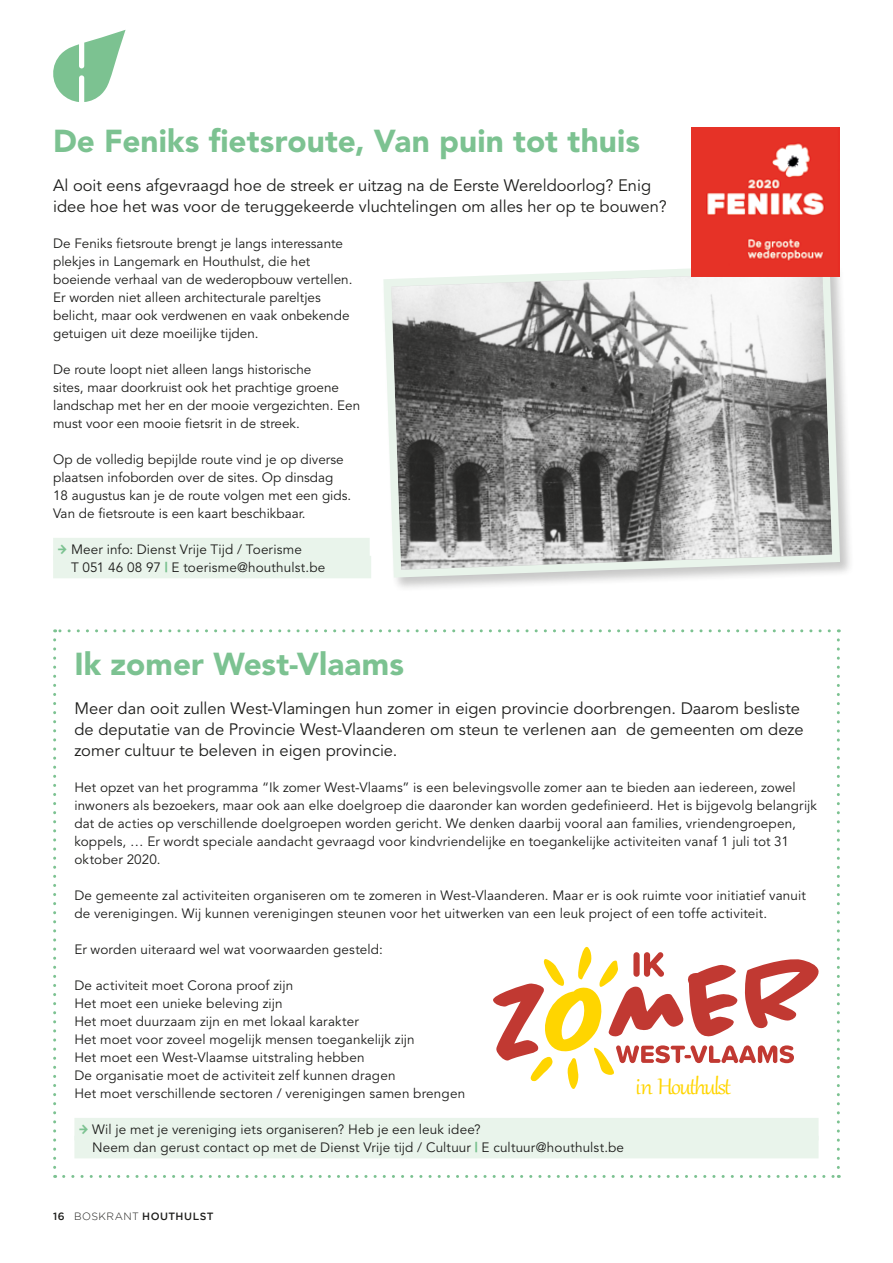
<style>
.page{position:relative;width:893px;height:1263px;background:#fff}
.page>*{position:absolute;margin:0;border:0;box-sizing:border-box;transform-origin:0 0}
.t1{font:900 31.5px "Avenir";letter-spacing:.005em;color:#7cc291}
.t2{font:27.6px "Gabriola";letter-spacing:-.06em;color:#ffd500}
.t3{font:16.5px/21px "Avenir";color:#1d1d1b}
.t4{font:13.5px/18px "Avenir";letter-spacing:.005em;color:#1d1d1b}
.t5{font:500 10.5px "Gotham";letter-spacing:.045em;color:#1d1d1b}
.s1{font-family:"Officina Display ITC Arrows";color:#7cc291}
.s2{font-weight:900;color:#7cc291}
.s3{font-weight:300}
</style>
<div class="page">
<svg style="left:53px;top:30px;width:73px;height:72px"></svg>
<div style="left:53px;top:538px;width:317px;height:22px;background:#e9f4eb"></div>
<div style="left:53px;top:556px;width:318px;height:22px;background:#e9f4eb"></div>
<div style="left:74px;top:1118px;width:745px;height:22px;background:#e9f4eb"></div>
<div style="left:74px;top:1136px;width:745px;height:22px;background:#e9f4eb"></div>
<div style="left:382px;top:262px;width:472px;height:330px;background:#1d1d1b;opacity:.25"></div>
<svg style="left:382px;top:262px;width:462px;height:319px"></svg>
<img style="left:691px;top:128px;width:149px;height:148px">
<svg style="left:493px;top:947px;width:326px;height:142px"></svg>
<svg style="left:53px;top:640px;width:3px;height:538px"></svg>
<svg style="left:64px;top:1175px;width:775px;height:3px"></svg>
<svg style="left:837px;top:629px;width:3px;height:538px"></svg>
<svg style="left:55px;top:629px;width:774px;height:3px"></svg>
<h1 class="t1" style="left:53px;top:121px;width:588px">De Feniks fietsroute, Van puin tot thuis</h1>
<p class="t3" style="left:53px;top:175px;width:615px">Al ooit eens afgevraagd hoe de streek er uitzag na de Eerste Wereldoorlog? Enig idee hoe het was voor de teruggekeerde vluchtelingen om alles her op te bouwen?</p>
<p class="t4" style="left:53px;top:234px;width:301px">De Feniks fietsroute brengt je langs interessante plekjes in Langemark en Houthulst, die het boeiende verhaal van de wederopbouw vertellen.<br>Er worden niet alleen architecturale pareltjes belicht, maar ook verdwenen en vaak onbekende getuigen uit deze moeilijke tijden.</p>
<p class="t4" style="left:53px;top:360px;width:309px">De route loopt niet alleen langs historische<br>sites, maar doorkruist ook het prachtige groene landschap met her en der mooie vergezichten. Een must voor een mooie fietsrit in de streek.</p>
<p class="t4" style="left:53px;top:450px;width:300px">Op de volledig bepijlde route vind je op diverse plaatsen infoborden over de sites. Op dinsdag 18 augustus kan je de route volgen met een gids.<br>Van de fietsroute is een kaart beschikbaar.</p>
<p class="t4" style="left:71px;top:540px;width:256px;text-indent:-14px"><span class="s1">A</span> Meer info: Dienst Vrije Tijd / Toerisme<br>T 051 46 08 97 <span class="s2">|</span> E toerisme@houthulst.be</p>
<h1 class="t1" style="left:74px;top:644px;width:331px">Ik zomer West-Vlaams</h1>
<p class="t3" style="left:74px;top:698px;width:731px">Meer dan ooit zullen West-Vlamingen hun zomer in eigen provincie doorbrengen. Daarom besliste de deputatie van de Provincie West-Vlaanderen om steun te verlenen aan de gemeenten om deze zomer cultuur te beleven in eigen provincie.</p>
<p class="t4" style="left:74px;top:778px;width:744px">Het opzet van het programma “Ik zomer West-Vlaams” is een belevingsvolle zomer aan te bieden aan iedereen, zowel inwoners als bezoekers, maar ook aan elke doelgroep die daaronder kan worden gedefinieerd. Het is bijgevolg belangrijk dat de acties op verschillende doelgroepen worden gericht. We denken daarbij vooral aan families, vriendengroepen, koppels, … Er wordt speciale aandacht gevraagd voor kindvriendelijke en toegankelijke activiteiten vanaf 1 juli tot 31 oktober 2020.</p>
<p class="t4" style="left:74px;top:886px;width:733px">De gemeente zal activiteiten organiseren om te zomeren in West-Vlaanderen. Maar er is ook ruimte voor initiatief vanuit de verenigingen. Wij kunnen verenigingen steunen voor het uitwerken van een leuk project of een toffe activiteit.</p>
<p class="t4" style="left:74px;top:940px;width:310px">Er worden uiteraard wel wat voorwaarden gesteld:</p>
<p class="t4" style="left:74px;top:976px;width:392px">De activiteit moet Corona proof zijn<br>Het moet een unieke beleving zijn<br>Het moet duurzaam zijn en met lokaal karakter<br>Het moet voor zoveel mogelijk mensen toegankelijk zijn<br>Het moet een West-Vlaamse uitstraling hebben<br>De organisatie moet de activiteit zelf kunnen dragen<br>Het moet verschillende sectoren / verenigingen samen brengen</p>
<p class="t4" style="left:92px;top:1120px;width:533px;text-indent:-14px"><span class="s1">A</span> Wil je met je vereniging iets organiseren? Heb je een leuk idee?<br>Neem dan gerust contact op met de Dienst Vrije tijd / Cultuur <span class="s2">|</span> E cultuur@houthulst.be</p>
<h2 class="t2" style="left:635px;top:1068px;width:97px">in Houthulst</h2>
<p class="t5" style="left:53px;top:1211px;width:162px">16 <span class="s3">BOSKRANT</span> HOUTHULST</p>
</div>
